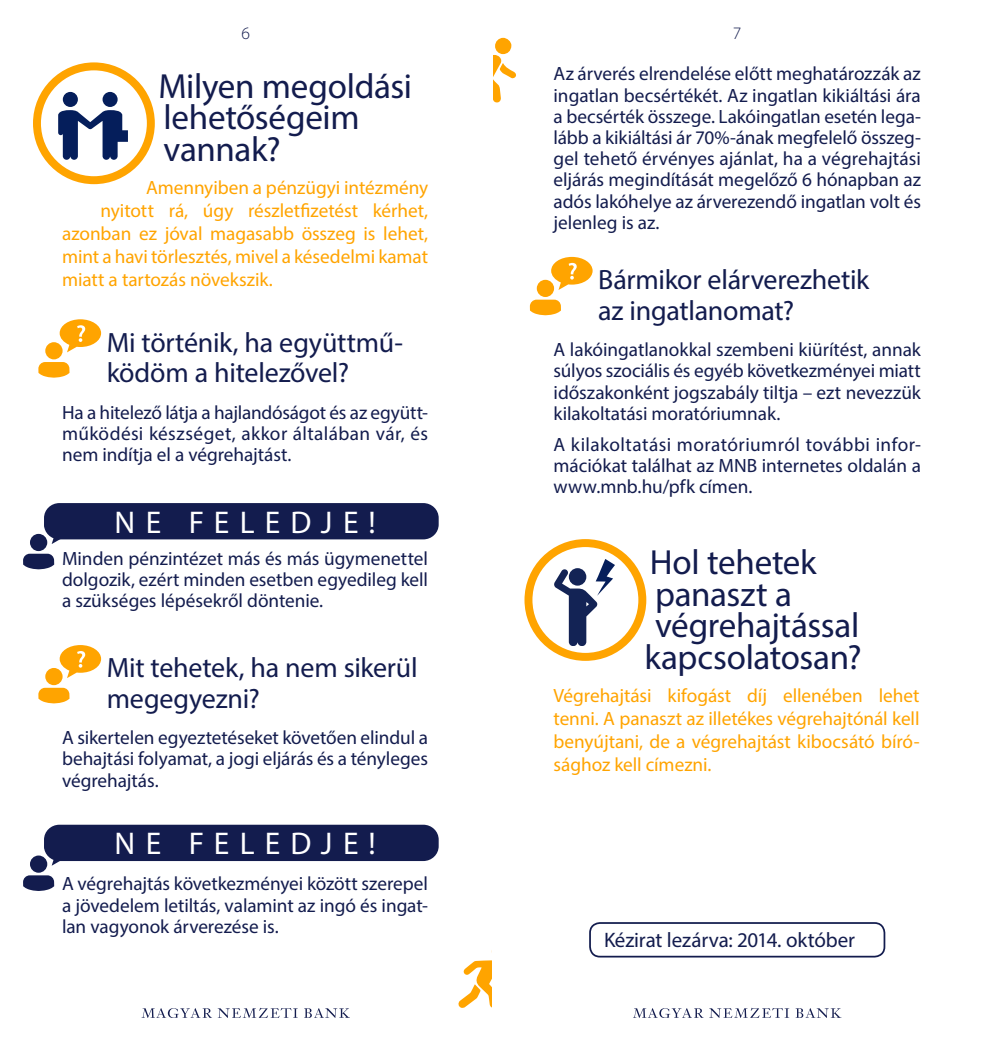
<style>
.page{position:relative;width:983px;height:1042px;background:#fff}
.page>*{position:absolute;margin:0;border:0;box-sizing:border-box;transform-origin:0 0}
.t1{font:35px/31.5px "Myriad Pro";letter-spacing:-.01em;color:#131c4e}
.t2{font:31.5px "Myriad Pro";letter-spacing:.325em;color:#fff}
.t3{font:28px/30.8px "Myriad Pro";letter-spacing:-.01em;color:#131c4e}
.t4{font:21px "Myriad Pro";letter-spacing:-.005em;color:#131c4e}
.t5{font:19.25px/21.2px "Myriad Pro";letter-spacing:-.005em;color:#131c4e;text-align:justify}
.t6{font:19.25px/23.1px "Myriad Pro";letter-spacing:-.005em;color:#ffa400;text-align:justify}
.t7{font:300 17.5px "Myriad Pro";color:#131c4e}
</style>
<div class="page">
<svg style="left:141px;top:1008px;width:209px;height:10px"></svg>
<svg style="left:633px;top:1008px;width:208px;height:10px"></svg>
<svg style="left:458px;top:960px;width:33px;height:48px"></svg>
<div style="left:495px;top:38px;width:16px;height:16px;background:#ffa400;border-radius:50%"></div>
<svg style="left:493px;top:55px;width:23px;height:48px"></svg>
<div style="left:30px;top:534px;width:17px;height:17px;background:#131c4e;border-radius:50%"></div>
<svg style="left:23px;top:554px;width:31px;height:15px"></svg>
<svg style="left:44px;top:511px;width:42px;height:33px"></svg>
<div style="left:44px;top:503px;width:394px;height:36px;background:#131c4e;border-radius:15px"></div>
<div style="left:30px;top:855px;width:17px;height:18px;background:#131c4e;border-radius:50%"></div>
<svg style="left:23px;top:875px;width:31px;height:16px"></svg>
<svg style="left:44px;top:832px;width:42px;height:34px"></svg>
<div style="left:44px;top:825px;width:394px;height:36px;background:#131c4e;border-radius:15px"></div>
<div style="left:63px;top:92px;width:15px;height:15px;background:#051e5b;border-radius:50%"></div>
<div style="left:102px;top:92px;width:16px;height:15px;background:#051e5b;border-radius:50%"></div>
<svg style="left:58px;top:110px;width:70px;height:50px"></svg>
<div style="left:33px;top:62px;width:122px;height:122px;border:8px solid #ffa400;border-radius:50%"></div>
<div style="left:45px;top:342px;width:18px;height:17px;background:#ffa400;border-radius:50%"></div>
<svg style="left:38px;top:362px;width:31px;height:16px"></svg>
<svg style="left:60px;top:319px;width:41px;height:33px"></svg>
<div style="left:45px;top:668px;width:18px;height:17px;background:#ffa400;border-radius:50%"></div>
<svg style="left:38px;top:688px;width:31px;height:15px"></svg>
<svg style="left:60px;top:645px;width:41px;height:33px"></svg>
<div style="left:536px;top:280px;width:18px;height:17px;background:#ffa400;border-radius:50%"></div>
<svg style="left:529px;top:300px;width:32px;height:15px"></svg>
<svg style="left:551px;top:257px;width:41px;height:33px"></svg>
<svg style="left:553px;top:560px;width:62px;height:85px"></svg>
<div style="left:524px;top:539px;width:122px;height:122px;border:8px solid #ffa400;border-radius:50%"></div>
<div style="left:589px;top:922px;width:296px;height:35px;border:2px solid #131c4e;border-radius:10px"></div>
<p class="t7" style="left:241px;top:24px;width:10px">6</p>
<p class="t7" style="left:732px;top:24px;width:10px">7</p>
<h1 class="t1" style="left:158px;top:70px;width:255px">Milyen megoldási lehetőségeim vannak?</h1>
<p class="t6" style="left:146px;top:175px;width:283px">Amennyiben a pénzügyi intézmény</p>
<p class="t6" style="left:101px;top:198px;width:329px">nyitott rá, úgy részletfizetést kérhet,</p>
<p class="t6" style="left:62px;top:222px;width:367px">azonban ez jóval magasabb összeg is lehet,</p>
<p class="t6" style="left:62px;top:245px;width:367px">mint a havi törlesztés, mivel a késedelmi kamat</p>
<p class="t6" style="left:62px;top:268px;width:212px">miatt a tartozás növekszik.</p>
<p class="t5" style="left:553px;top:63px;width:369px">Az árverés elrendelése előtt meghatározzák az ingatlan becsértékét. Az ingatlan kikiáltási ára a becsérték összege. Lakóingatlan esetén lega&shy;lább a kikiáltási ár 70%-ának megfelelő összeg&shy;gel tehető érvényes ajánlat, ha a végrehajtási eljárás megindítását megelőző 6 hónapban az adós lakóhelye az árverezendő ingatlan volt és jelenleg is az.</p>
<h3 class="t3" style="left:598px;top:264px;width:272px">Bármikor elárverezhetik az ingatlanomat?</h3>
<p class="t5" style="left:553px;top:339px;width:369px">A lakóingatlanokkal szembeni kiürítést, annak súlyos szociális és egyéb következményei miatt időszakonként jogszabály tiltja – ezt nevezzük kilakoltatási moratóriumnak.</p>
<p class="t5" style="left:553px;top:433px;width:369px">A kilakoltatási moratóriumról további infor&shy;mációkat találhat az MNB internetes oldalán a www.mnb.hu/pfk címen.</p>
<h3 class="t3" style="left:107px;top:326px;width:298px">Mi történik, ha együttmű&shy;ködöm a hitelezővel?</h3>
<p class="t5" style="left:62px;top:401px;width:367px">Ha a hitelező látja a hajlandóságot és az együtt&shy;működési készséget, akkor általában vár, és nem indítja el a végrehajtást.</p>
<h2 class="t2" style="left:114px;top:503px;width:263px">NE FELEDJE!</h2>
<p class="t5" style="left:62px;top:547px;width:367px">Minden pénzintézet más és más ügymenettel dolgozik, ezért minden esetben egyedileg kell a szükséges lépésekről döntenie.</p>
<h3 class="t3" style="left:107px;top:652px;width:312px">Mit tehetek, ha nem sikerül megegyezni?</h3>
<p class="t5" style="left:62px;top:727px;width:367px">A sikertelen egyeztetéseket követően elindul a behajtási folyamat, a jogi eljárás és a tényleges végrehajtás.</p>
<h2 class="t2" style="left:114px;top:824px;width:263px">NE FELEDJE!</h2>
<p class="t5" style="left:62px;top:873px;width:367px">A végrehajtás következményei között szerepel a jövedelem letiltás, valamint az ingó és ingat&shy;lan vagyonok árverezése is.</p>
<h1 class="t1" style="left:649px;top:546px;width:168px">Hol tehetek</h1>
<h1 class="t1" style="left:655px;top:578px;width:138px">panaszt a</h1>
<h1 class="t1" style="left:655px;top:609px;width:205px">végrehajtással</h1>
<h1 class="t1" style="left:644px;top:641px;width:218px">kapcsolatosan?</h1>
<p class="t6" style="left:553px;top:683px;width:367px">Végrehajtási kifogást díj ellenében lehet tenni. A panaszt az illetékes végrehajtónál kell benyújtani, de a végrehajtást kibocsátó bíró&shy;sághoz kell címezni.</p>
<p class="t4" style="left:604px;top:926px;width:252px">Kézirat lezárva: 2014. október</p>
</div>
